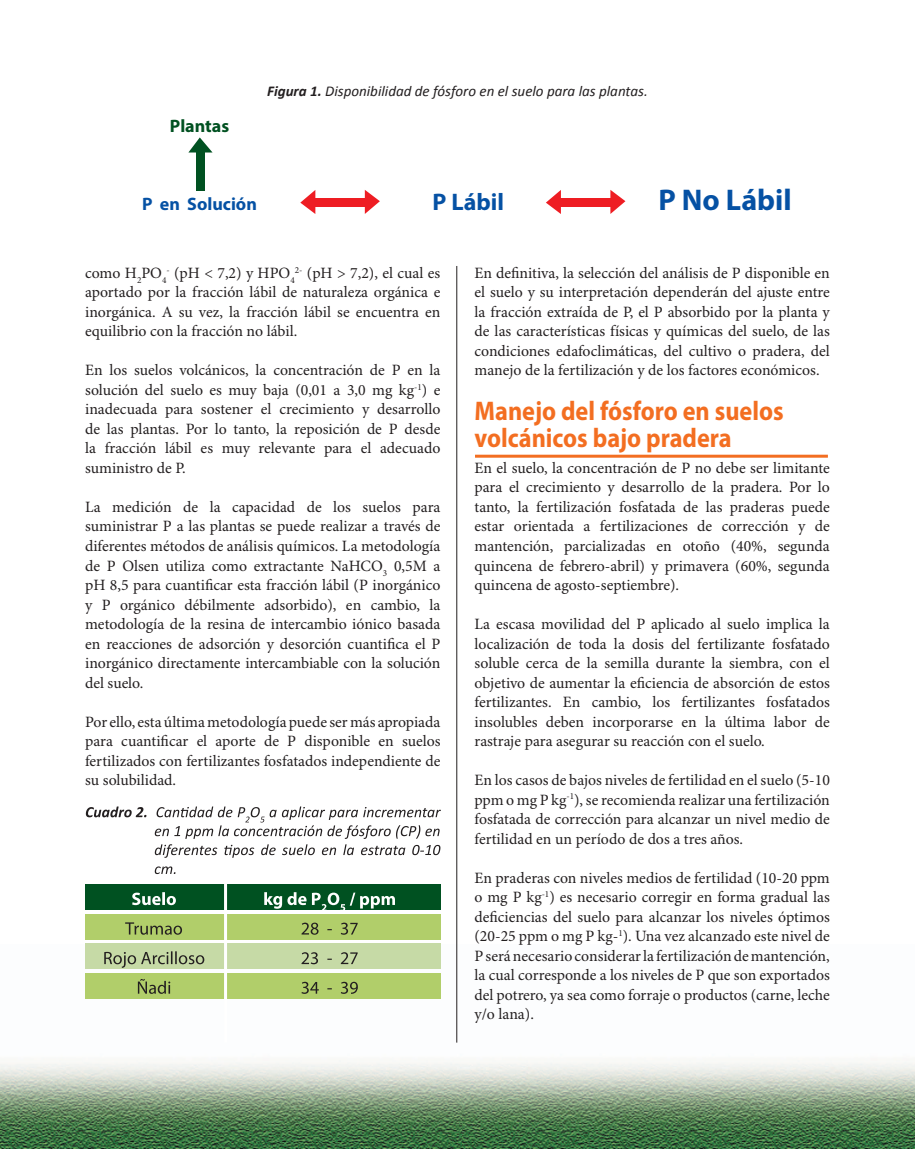
<style>
.page{position:relative;width:915px;height:1149px;background:#fff}
.page>*{position:absolute;margin:0;border:0;box-sizing:border-box;transform-origin:0 0}
.t1{font:700 30px "Myriad Pro";color:#0551a4}
.t2{font:700 27px/27px "Myriad Pro";color:#f36e21;scale:.9 1}
.t3{font:700 24px "Myriad Pro";color:#0551a4}
.t4{font:700 18px "Myriad Pro";color:#0551a4}
.t5{font:700 18px "Myriad Pro";color:#005121}
.t6{font:15.75px/19.5px "Minion Pro";color:#231f20;text-align:justify}
.t7{font:italic 15px "Calibri";color:#231f20}
.s1{font-weight:700}
</style>
<div class="page">
<img style="left:0;top:943px;width:914px;height:205px">
<hr style="left:475px;top:454px;width:352px;height:3px;background:#f36e21">
<div style="left:309px;top:198px;width:63px;height:8px;background:#ee1d23"></div>
<svg style="left:365px;top:190px;width:15px;height:24px"></svg>
<svg style="left:300px;top:190px;width:15px;height:24px"></svg>
<div style="left:555px;top:198px;width:63px;height:8px;background:#ee1d23"></div>
<svg style="left:610px;top:190px;width:15px;height:24px"></svg>
<svg style="left:546px;top:190px;width:14px;height:24px"></svg>
<div style="left:196px;top:147px;width:8px;height:43px;background:#005121"></div>
<svg style="left:189px;top:137px;width:23px;height:15px"></svg>
<div style="left:85px;top:883px;width:355px;height:26px;background:#005121"></div>
<div style="left:85px;top:913px;width:355px;height:26px;background:#b1ce6a"></div>
<div style="left:85px;top:943px;width:355px;height:25px;background:#c6daa6"></div>
<div style="left:85px;top:973px;width:355px;height:25px;background:#b1ce6a"></div>
<svg style="left:155px;top:866px;width:20px;height:7px"></svg>
<svg style="left:155px;top:844px;width:285px;height:13px"></svg>
<svg style="left:86px;top:806px;width:354px;height:32px"></svg>
<hr style="left:224px;top:879px;width:3px;height:163px;background:#fff">
<hr style="left:456px;top:266px;width:1px;height:776px;background:#231f20">
<svg style="left:138px;top:979px;width:220px;height:14px"></svg>
<svg style="left:104px;top:951px;width:253px;height:16px"></svg>
<svg style="left:125px;top:922px;width:232px;height:12px"></svg>
<svg style="left:132px;top:891px;width:263px;height:19px"></svg>
<p class="t5" style="left:170px;top:114px;width:61px">Plantas</p>
<p class="t7" style="left:267px;top:81px;width:382px"><span class="s1">Figura 1.</span> Disponibilidad de fósforo en el suelo para las plantas.</p>
<p class="t4" style="left:142px;top:192px;width:116px">P en Solución</p>
<h3 class="t3" style="left:432px;top:186px;width:73px">P Lábil</h3>
<h1 class="t1" style="left:658px;top:180px;width:135px">P No Lábil</h1>
<p class="t6" style="left:85px;top:263px;width:357px">como H<sub>2</sub>PO<sub>4</sub><sup>-</sup> (pH &lt; 7,2) y HPO<sub>4</sub><sup>2-</sup> (pH &gt; 7,2), el cual es aportado por la fracción lábil de naturaleza orgánica e inorgánica. A su vez, la fracción lábil se encuentra en equilibrio con la fracción no lábil.</p>
<p class="t6" style="left:85px;top:361px;width:357px">En los suelos volcánicos, la concentración de P en la solución del suelo es muy baja (0,01 a 3,0 mg kg<sup>-1</sup>) e inadecuada para sostener el crecimiento y desarrollo de las plantas. Por lo tanto, la reposición de P desde la fracción lábil es muy relevante para el adecuado suministro de P.</p>
<p class="t6" style="left:85px;top:497px;width:357px">La medición de la capacidad de los suelos para suministrar P a las plantas se puede realizar a través de diferentes métodos de análisis químicos. La metodología de P Olsen utiliza como extractante NaHCO<sub>3</sub> 0,5M a pH 8,5 para cuantificar esta fracción lábil (P inorgánico y P orgánico débilmente adsorbido), en cambio, la metodología de la resina de intercambio iónico basada en reacciones de adsorción y desorción cuantifica el P inorgánico directamente intercambiable con la solución del suelo.</p>
<p class="t6" style="left:85px;top:712px;width:357px">Por ello, esta última metodología puede ser más apropiada para cuantificar el aporte de P disponible en suelos fertilizados con fertilizantes fosfatados independiente de su solubilidad.</p>
<p class="t6" style="left:474px;top:263px;width:357px">En definitiva, la selección del análisis de P disponible en el suelo y su interpretación dependerán del ajuste entre la fracción extraída de P, el P absorbido por la planta y de las características físicas y químicas del suelo, de las condiciones edafoclimáticas, del cultivo o pradera, del manejo de la fertilización y de los factores económicos.</p>
<h2 class="t2" style="left:474px;top:396px;width:345px">Manejo del fósforo en suelos volcánicos bajo pradera</h2>
<p class="t6" style="left:474px;top:458px;width:357px">En el suelo, la concentración de P no debe ser limitante para el crecimiento y desarrollo de la pradera. Por lo tanto, la fertilización fosfatada de las praderas puede estar orientada a fertilizaciones de corrección y de mantención, parcializadas en otoño (40%, segunda quincena de febrero-abril) y primavera (60%, segunda quincena de agosto-septiembre).</p>
<p class="t6" style="left:474px;top:614px;width:357px">La escasa movilidad del P aplicado al suelo implica la localización de toda la dosis del fertilizante fosfatado soluble cerca de la semilla durante la siembra, con el objetivo de aumentar la eficiencia de absorción de estos fertilizantes. En cambio, los fertilizantes fosfatados insolubles deben incorporarse en la última labor de rastraje para asegurar su reacción con el suelo.</p>
<p class="t6" style="left:474px;top:770px;width:357px">En los casos de bajos niveles de fertilidad en el suelo (5-10 ppm o mg P kg<sup>-1</sup>), se recomienda realizar una fertilización fosfatada de corrección para alcanzar un nivel medio de fertilidad en un período de dos a tres años.</p>
<p class="t6" style="left:474px;top:868px;width:357px">En praderas con niveles medios de fertilidad (10-20 ppm o mg P kg<sup>-1</sup>) es necesario corregir en forma gradual las deficiencias del suelo para alcanzar los niveles óptimos (20-25 ppm o mg P kg-<sup>1</sup>). Una vez alcanzado este nivel de P será necesario considerar la fertilización de mantención, la cual corresponde a los niveles de P que son exportados del potrero, ya sea como forraje o productos (carne, leche y/o lana).</p>
</div>
